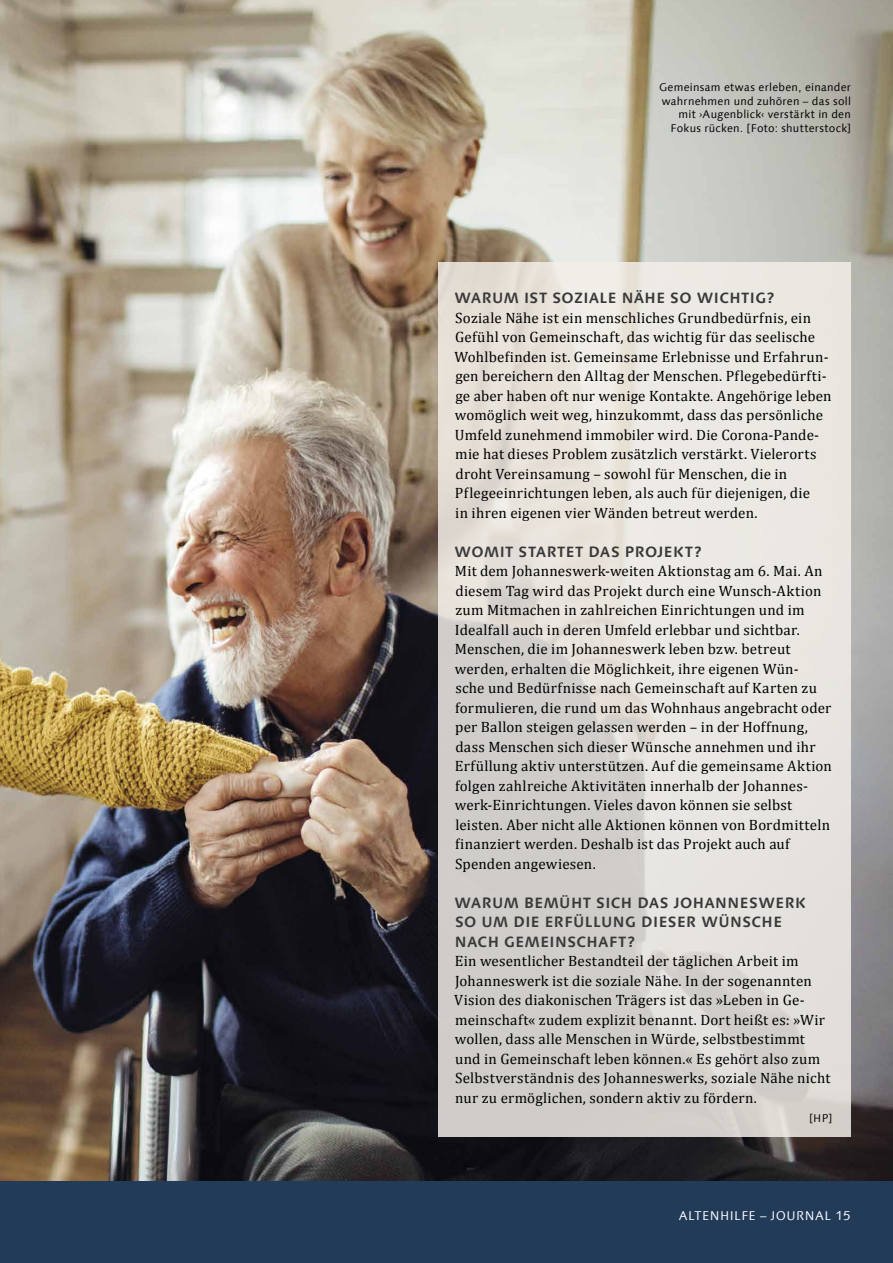
<style>
.page{position:relative;width:893px;height:1263px;background:#fff}
.page>*{position:absolute;margin:0;border:0;box-sizing:border-box;transform-origin:0 0}
.t1{font:15px/19.5px "Cambria";letter-spacing:.015em;color:#000}
.t2{font:700 15px/19.5px "Linotype Syntax Com";letter-spacing:.03em;color:#393939}
.t3{font:12.75px "Linotype Syntax Com";letter-spacing:.04em;color:#fff}
.t4{font:11.25px/13.5px "Linotype Syntax Com";letter-spacing:.025em;color:#000;text-align:right}
</style>
<div class="page">
<div style="left:0;top:1161px;width:893px;height:102px;background:#223b58"></div>
<img style="left:0;top:0;width:893px;height:1180px">
<svg style="left:438px;top:263px;width:412px;height:874px;background:#e0dcd7"></svg>
<p class="t4" style="left:659px;top:80px;width:193px">Gemeinsam etwas erleben, einander wahrnehmen und zuhören – das soll mit ›Augenblick‹ verstärkt in den Fokus rücken. [Foto: shutterstock]</p>
<p class="t2" style="left:455px;top:288px;width:321px">WARUM IST SOZIALE NÄHE SO WICHTIG?</p>
<p class="t1" style="left:455px;top:308px;width:379px">Soziale Nähe ist ein menschliches Grundbedürfnis, ein Gefühl von Gemeinschaft, das wichtig für das seelische Wohlbefinden ist. Gemeinsame Erlebnisse und Erfahrun&shy;gen bereichern den Alltag der Menschen. Pflegebedürfti&shy;ge aber haben oft nur wenige Kontakte. Angehörige leben womöglich weit weg, hinzukommt, dass das persönliche Umfeld zunehmend immobiler wird. Die Corona-Pande&shy;mie hat dieses Problem zusätzlich verstärkt. Vielerorts droht Vereinsamung – sowohl für Menschen, die in Pflegeeinrichtungen leben, als auch für diejenigen, die<br>in ihren eigenen vier Wänden betreut werden.</p>
<p class="t2" style="left:455px;top:541px;width:249px">WOMIT STARTET DAS PROJEKT?</p>
<p class="t1" style="left:455px;top:561px;width:379px">Mit dem Johanneswerk-weiten Aktionstag am 6. Mai. An diesem Tag wird das Projekt durch eine Wunsch-Aktion zum Mitmachen in zahlreichen Einrichtungen und im Idealfall auch in deren Umfeld erlebbar und sichtbar.<br>Menschen, die im Johanneswerk leben bzw. betreut werden, erhalten die Möglichkeit, ihre eigenen Wün-<br>sche und Bedürfnisse nach Gemeinschaft auf Karten zu formulieren, die rund um das Wohnhaus angebracht oder per Ballon steigen gelassen werden – in der Hoffnung, dass Menschen sich dieser Wünsche annehmen und ihr Erfüllung aktiv unterstützen. Auf die gemeinsame Aktion folgen zahlreiche Aktivitäten innerhalb der Johannes&shy;werk-Einrichtungen. Vieles davon können sie selbst leisten. Aber nicht alle Aktionen können von Bordmitteln finanziert werden. Deshalb ist das Projekt auch auf Spenden angewiesen.</p>
<p class="t2" style="left:455px;top:892px;width:353px">WARUM BEMÜHT SICH DAS JOHANNESWERK<br>SO UM DIE ERFÜLLUNG DIESER WÜNSCHE<br>NACH GEMEINSCHAFT?</p>
<p class="t1" style="left:454px;top:951px;width:378px">Ein wesentlicher Bestandteil der täglichen Arbeit im Johanneswerk ist die soziale Nähe. In der sogenannten Vision des diakonischen Trägers ist das »Leben in Ge&shy;meinschaft« zudem explizit benannt. Dort heißt es: »Wir wollen, dass alle Menschen in Würde, selbstbestimmt und in Gemeinschaft leben können.« Es gehört also zum Selbstverständnis des Johanneswerks, soziale Nähe nicht nur zu ermöglichen, sondern aktiv zu fördern.</p>
<p class="t4" style="left:809px;top:1111px;width:25px">[HP]</p>
<p class="t3" style="left:679px;top:1207px;width:173px">ALTENHILFE – JOURNAL 15</p>
</div>
